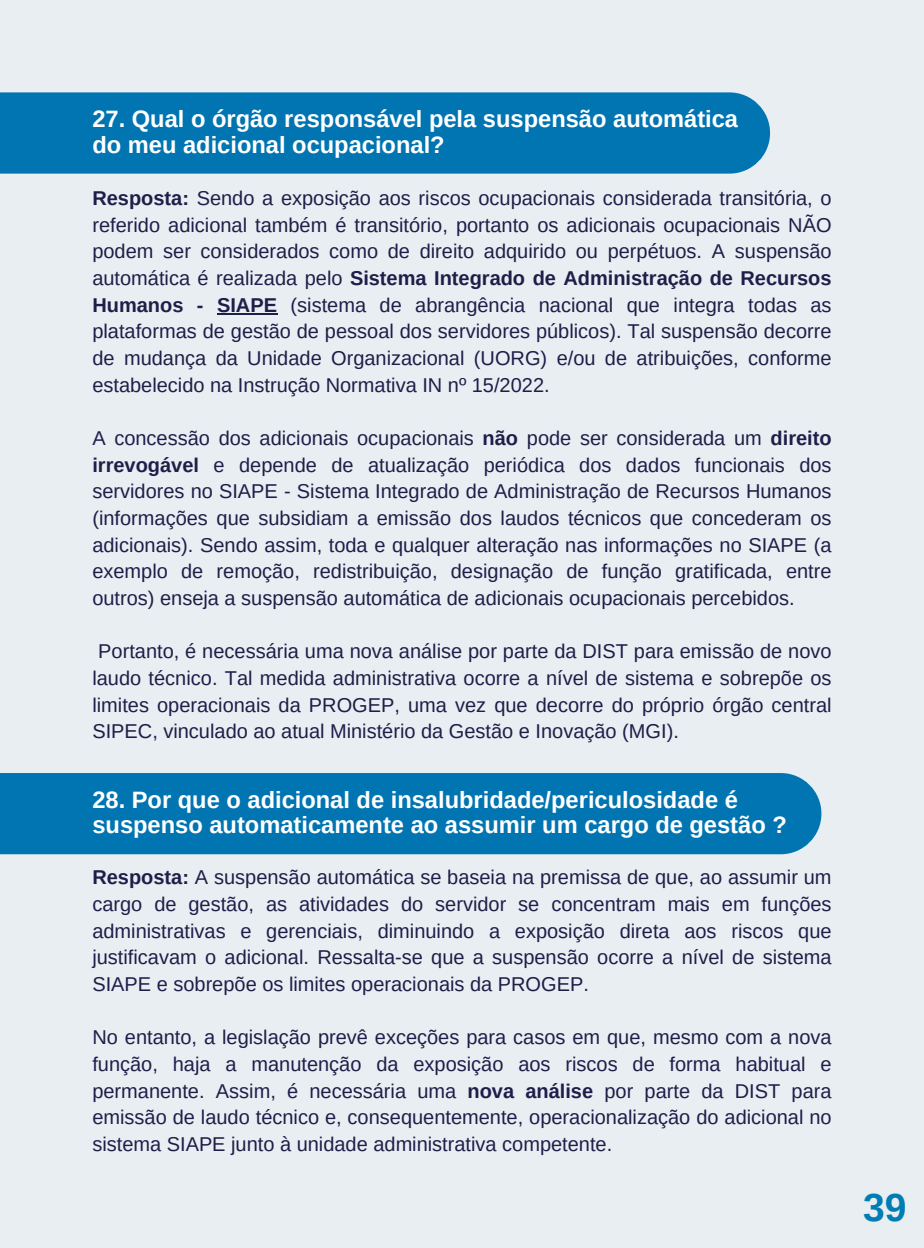
<style>
.page{position:relative;width:924px;height:1248px;background:#e8eef2}
.page>*{position:absolute;margin:0;border:0;box-sizing:border-box;transform-origin:0 0}
.t1{font:700 39.2px "Arimo";color:#007db2}
.t2{font:700 23.6px/25.6px "Arimo";color:#fff}
.t3{font:20px/26.8px "Arimo";color:#1e1e49;text-align:justify}
.s1{font-weight:700}
</style>
<div class="page">
<div style="left:0;top:92px;width:770px;height:82px;background:#0075b2"></div>
<hr style="left:217px;top:313px;width:60px;height:2px;background:#1e1e49">
<div style="left:0;top:773px;width:821px;height:81px;background:#0075b2"></div>
<h2 class="t2" style="left:92px;top:106px;width:647px">27. Qual o órgão responsável pela suspensão automática do meu adicional ocupacional?</h2>
<p class="t3" style="left:92px;top:185px;width:741px"><span class="s1">Resposta:</span> Sendo a exposição aos riscos ocupacionais considerada transitória, o referido adicional também é transitório, portanto os adicionais ocupacionais NÃO podem ser considerados como de direito adquirido ou perpétuos. A suspensão automática é realizada pelo <span class="s1">Sistema Integrado de Administração de Recursos Humanos - SIAPE</span> (sistema de abrangência nacional que integra todas as plataformas de gestão de pessoal dos servidores públicos). Tal suspensão decorre de mudança da Unidade Organizacional (UORG) e/ou de atribuições, conforme estabelecido na Instrução Normativa IN nº 15/2022.</p>
<p class="t3" style="left:92px;top:425px;width:741px">A concessão dos adicionais ocupacionais <span class="s1">não</span> pode ser considerada um <span class="s1">direito irrevogável</span> e depende de atualização periódica dos dados funcionais dos servidores no SIAPE - Sistema Integrado de Administração de Recursos Humanos (informações que subsidiam a emissão dos laudos técnicos que concederam os adicionais). Sendo assim, toda e qualquer alteração nas informações no SIAPE (a exemplo de remoção, redistribuição, designação de função gratificada, entre outros) enseja a suspensão automática de adicionais ocupacionais percebidos.</p>
<p class="t3" style="left:92px;top:638px;width:741px">Portanto, é necessária uma nova análise por parte da DIST para emissão de novo laudo técnico. Tal medida administrativa ocorre a nível de sistema e sobrepõe os limites operacionais da PROGEP, uma vez que decorre do próprio órgão central SIPEC, vinculado ao atual Ministério da Gestão e Inovação (MGI).</p>
<h2 class="t2" style="left:92px;top:787px;width:696px">28. Por que o adicional de insalubridade/periculosidade é suspenso automaticamente ao assumir um cargo de gestão ?</h2>
<p class="t3" style="left:92px;top:864px;width:741px"><span class="s1">Resposta:</span> A suspensão automática se baseia na premissa de que, ao assumir um cargo de gestão, as atividades do servidor se concentram mais em funções administrativas e gerenciais, diminuindo a exposição direta aos riscos que justificavam o adicional. Ressalta-se que a suspensão ocorre a nível de sistema SIAPE e sobrepõe os limites operacionais da PROGEP.</p>
<p class="t3" style="left:92px;top:1024px;width:741px">No entanto, a legislação prevê exceções para casos em que, mesmo com a nova função, haja a manutenção da exposição aos riscos de forma habitual e permanente. Assim, é necessária uma <span class="s1">nova análise</span> por parte da DIST para emissão de laudo técnico e, consequentemente, operacionalização do adicional no sistema SIAPE junto à unidade administrativa competente.</p>
<h1 class="t1" style="left:863px;top:1186px;width:45px">39</h1>
</div>
